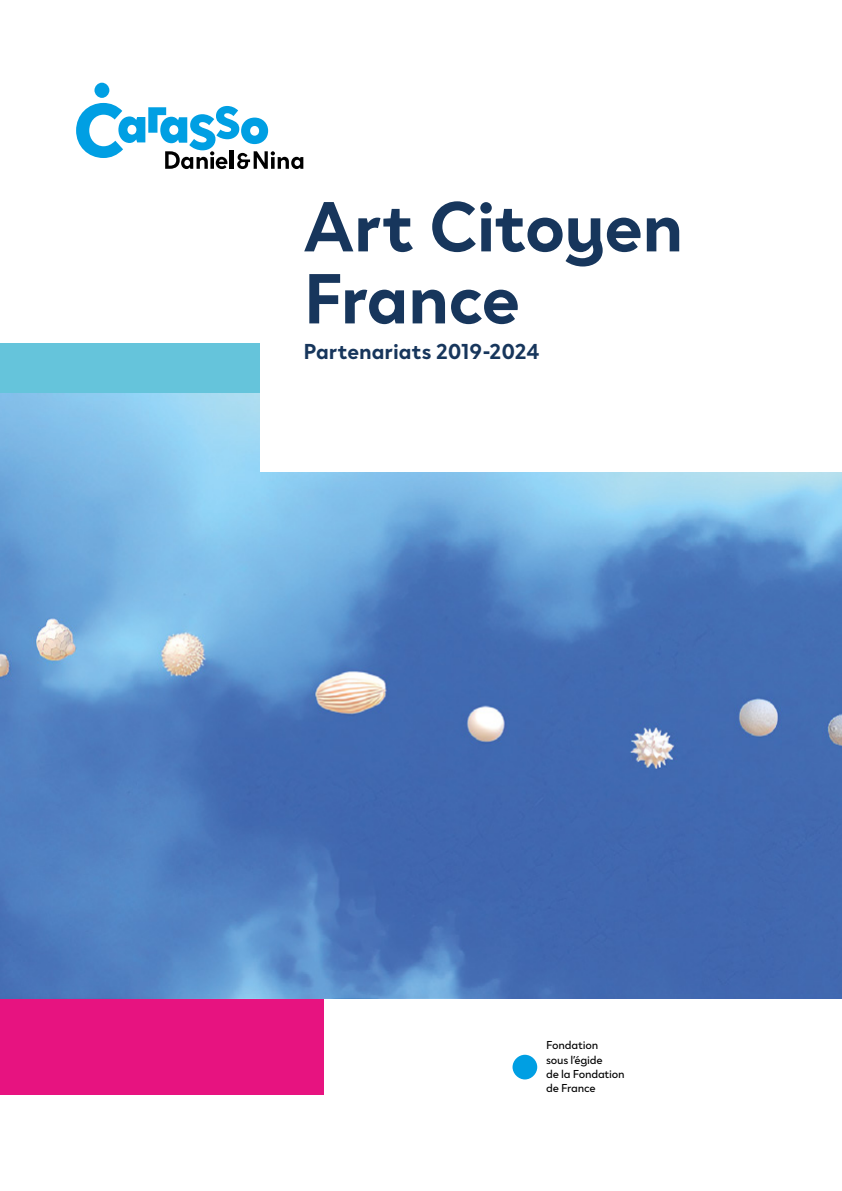
<style>
.page{position:relative;width:842px;height:1191px;background:#fff}
.page>*{position:absolute;margin:0;border:0;box-sizing:border-box;transform-origin:0 0}
.t1{font:700 72px/72px "Clother";letter-spacing:-.01em;color:#17365c}
.t2{font:700 22px "Clother";color:#17365c}
.t3{font:11.6px/14.2px "Clother";letter-spacing:-.02em;color:#000}
</style>
<div class="page">
<div style="left:0;top:343px;width:322px;height:52px;background:#65c4db"></div>
<div style="left:0;top:996px;width:323px;height:98px;background:#e71380"></div>
<img style="left:0;top:394px;width:842px;height:604px">
<div style="left:260px;top:234px;width:582px;height:237px;background:#fff"></div>
<div style="left:94px;top:83px;width:15px;height:15px;background:#009fe3;border-radius:50%"></div>
<svg style="left:76px;top:103px;width:227px;height:66px"></svg>
<div style="left:512px;top:1054px;width:25px;height:25px;background:#009fe3;border-radius:50%"></div>
<h1 class="t1" style="left:303px;top:190px;width:381px">Art Citoyen<br>France</h1>
<h2 class="t2" style="left:303px;top:339px;width:238px">Partenariats 2019-2024</h2>
<p class="t3" style="left:546px;top:1038px;width:80px">Fondation<br>sous l’égide<br>de la Fondation de France</p>
</div>
